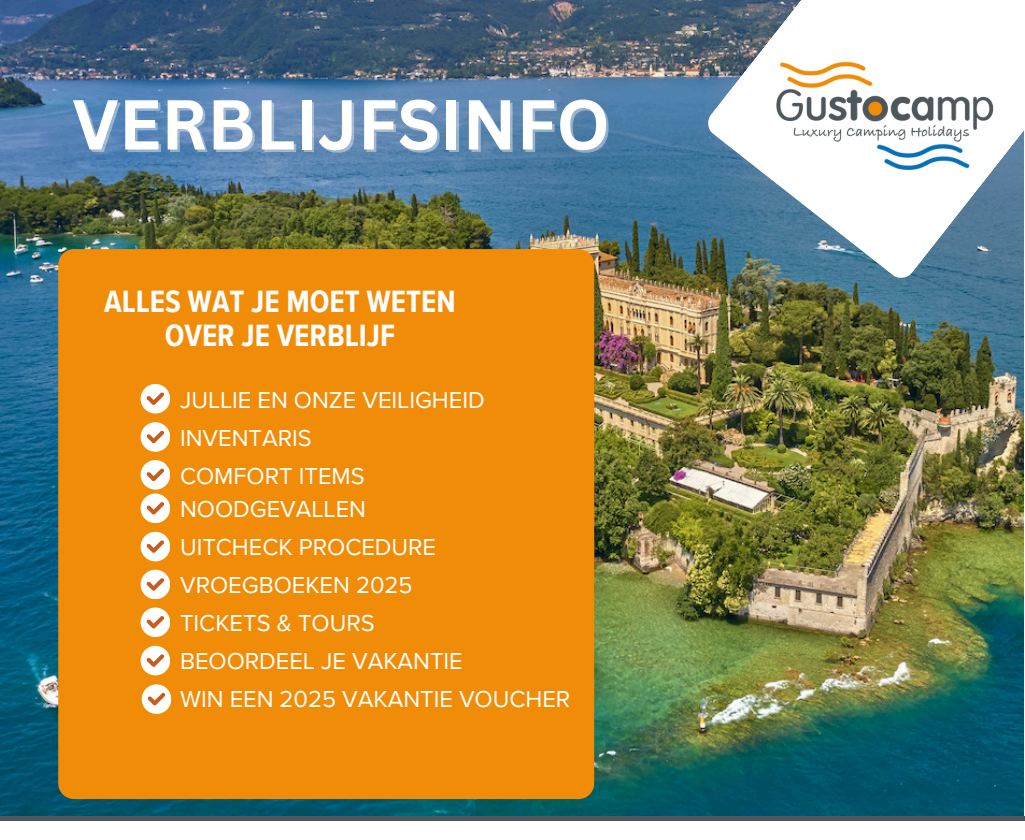
<style>
.page{position:relative;width:1025px;height:840px;background:#fff}
.page>*{position:absolute;margin:0;border:0;box-sizing:border-box;transform-origin:0 0}
.t1{font:700 69px "Canva Sans";color:#fff}
.t2{font:700 31.7px/33.8px "Proxima Nova Cond";color:#fff;text-align:center}
.t3{font:23.7px "Proxima Nova";color:#fff}
</style>
<div class="page">
<img style="left:0;top:0;width:1023px;height:815px">
<div style="left:58px;top:249px;width:536px;height:550px;background:#f18c08"></div>
<div style="left:0;top:816px;width:1024px;height:5px;background:#4d575c"></div>
<svg style="left:706px;top:0;width:318px;height:280px"></svg>
<img style="left:742px;top:54px;width:274px;height:128px">
<svg style="left:141px;top:384px;width:29px;height:29px"></svg>
<svg style="left:141px;top:422px;width:29px;height:29px"></svg>
<svg style="left:141px;top:460px;width:29px;height:63px"></svg>
<svg style="left:141px;top:532px;width:29px;height:29px"></svg>
<svg style="left:141px;top:570px;width:29px;height:29px"></svg>
<svg style="left:141px;top:607px;width:29px;height:30px"></svg>
<svg style="left:141px;top:646px;width:29px;height:29px"></svg>
<svg style="left:142px;top:684px;width:29px;height:30px"></svg>
<h1 class="t1" style="left:72px;top:76px;width:539px">VERBLIJFSINFO</h1>
<p class="t2" style="left:104px;top:285px;width:353px">ALLES WAT JE MOET WETEN<br>OVER JE VERBLIJF</p>
<h2 class="t3" style="left:180px;top:386px;width:306px">JULLIE EN ONZE VEILIGHEID</h2>
<p class="t3" style="left:180px;top:424px;width:133px">INVENTARIS</p>
<p class="t3" style="left:180px;top:462px;width:186px">COMFORT ITEMS</p>
<p class="t3" style="left:180px;top:495px;width:187px">NOODGEVALLEN</p>
<p class="t3" style="left:180px;top:533px;width:257px">UITCHECK PROCEDURE</p>
<p class="t3" style="left:180px;top:571px;width:234px">VROEGBOEKEN 2025</p>
<p class="t3" style="left:180px;top:610px;width:196px">TICKETS &amp; TOURS</p>
<p class="t3" style="left:180px;top:647px;width:284px">BEOORDEEL JE VAKANTIE</p>
<p class="t3" style="left:180px;top:685px;width:392px">WIN EEN 2025 VAKANTIE VOUCHER</p>
</div>
